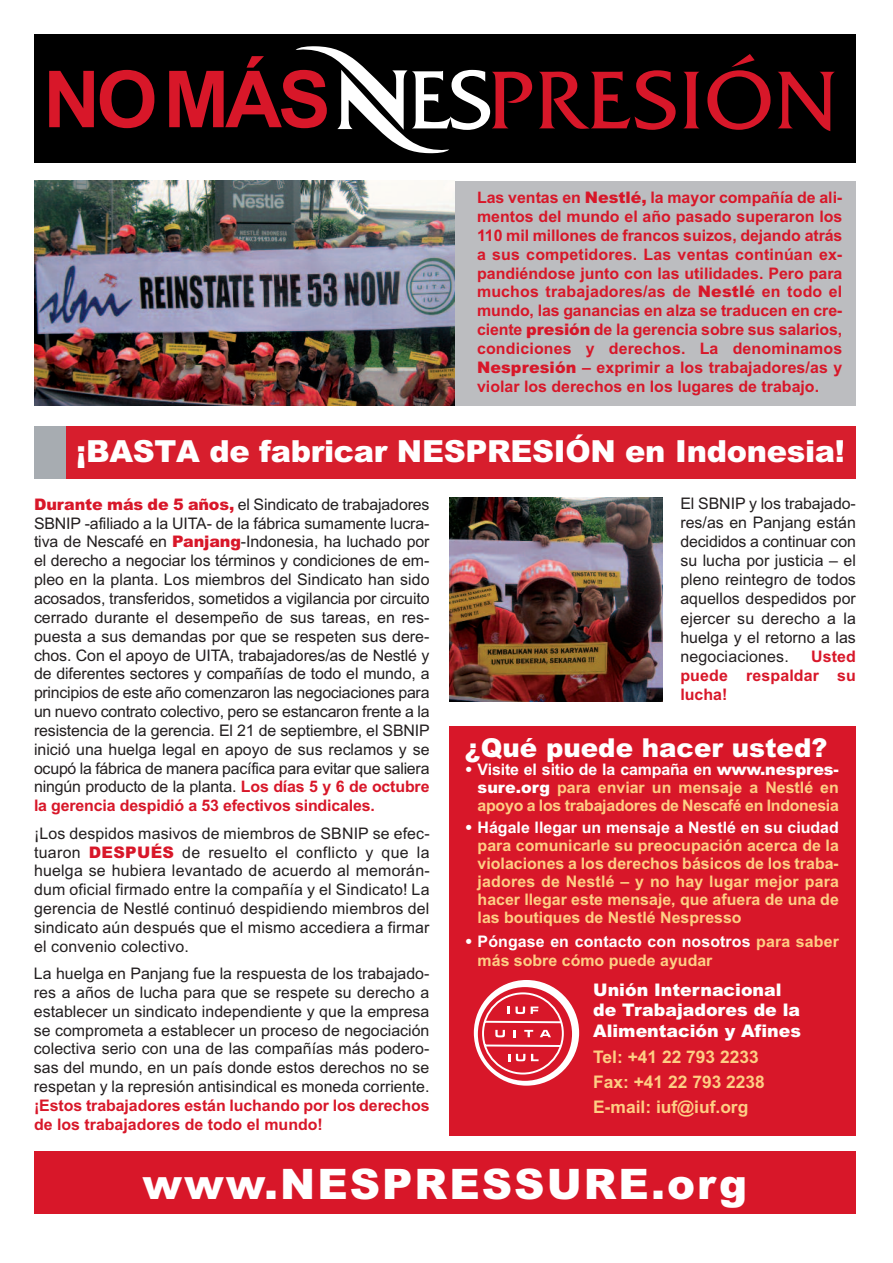
<style>
.page{position:relative;width:893px;height:1263px;background:#fff}
.page>*{position:absolute;margin:0;border:0;box-sizing:border-box;transform-origin:0 0}
.t1{font:85.65px "Friz Quadrata ITCT";color:#fff}
.t2{font:900 42px "Arial";letter-spacing:.05em;color:#fff}
.t3{font:900 30.45px "Arial";letter-spacing:-.01em;color:#fff}
.t4{font:900 26.1px "Arial";color:#fff}
.t5{font:900 17.4px/20.9px "Arial";color:#fff}
.t6{font:700 17.4px/25.2px "Arial";color:#fece84}
.t7{font:15.9px/18.9px "Arial";color:#231f20;text-align:justify}
.t8{font:700 15.9px/18.9px "Arial";color:#d81729;text-align:justify}
.t9{font:700 15.9px/18px "Arial";color:#fece84;text-align:justify}
.s1{font-weight:900}
.s2{font-weight:900;color:#d81729}
.s3{font-weight:700;color:#d81729}
.s4{font-weight:900;color:#fff}
.s5{color:#fff}
</style>
<div class="page">
<div style="left:75px;top:181px;width:781px;height:224px;background:#bcbdc0"></div>
<div style="left:34px;top:34px;width:822px;height:129px;background:#000"></div>
<svg style="left:49px;top:71px;width:45px;height:56px"></svg>
<svg style="left:100px;top:70px;width:54px;height:58px"></svg>
<svg style="left:169px;top:46px;width:280px;height:108px"></svg>
<svg style="left:492px;top:72px;width:40px;height:56px"></svg>
<svg style="left:539px;top:70px;width:137px;height:60px"></svg>
<svg style="left:684px;top:72px;width:15px;height:56px"></svg>
<svg style="left:707px;top:54px;width:63px;height:76px"></svg>
<svg style="left:778px;top:72px;width:57px;height:59px"></svg>
<img style="left:34px;top:181px;width:420px;height:224px">
<div style="left:449px;top:726px;width:407px;height:409px;background:#d81729"></div>
<div style="left:34px;top:426px;width:62px;height:52px;background:#a7acb1"></div>
<div style="left:67px;top:426px;width:789px;height:52px;background:#d71e2d"></div>
<div style="left:34px;top:1151px;width:822px;height:62px;background:#d81729"></div>
<svg style="left:474px;top:980px;width:105px;height:106px"></svg>
<img style="left:449px;top:497px;width:214px;height:205px">
<h1 class="t1" style="left:408px;top:50px;width:87px">ES</h1>
<p class="t8" style="left:477px;top:188px;width:367px">Las ventas en <span class="s1">Nestlé,</span> la mayor compañía de ali&shy;mentos del mundo el año pasado superaron los 110 mil millones de francos suizos, dejando atrás a sus competidores. Las ventas continúan ex&shy;pandiéndose junto con las utilidades. Pero para muchos trabajadores/as de <span class="s1">Nestlé</span> en todo el mundo, las ganancias en alza se traducen en cre&shy;ciente <span class="s1">presión</span> de la gerencia sobre sus salarios, condiciones y derechos. La denominamos <span class="s1">Nespresión</span> – exprimir a los trabajadores/as y violar los derechos en los lugares de trabajo.</p>
<h3 class="t3" style="left:76px;top:428px;width:770px">¡BASTA de fabricar NESPRESIÓN en Indonesia!</h3>
<p class="t7" style="left:34px;top:495px;width:397px"><span class="s2">Durante más de 5 años,</span> el Sindicato de trabajadores SBNIP -afiliado a la UITA- de la fábrica sumamente lucra&shy;tiva de Nescafé en <span class="s2">Panjang</span>-Indonesia, ha luchado por el derecho a negociar los términos y condiciones de em&shy;pleo en la planta. Los miembros del Sindicato han sido acosados, transferidos, sometidos a vigilancia por circuito cerrado durante el desempeño de sus tareas, en res&shy;puesta a sus demandas por que se respeten sus dere&shy;chos. Con el apoyo de UITA, trabajadores/as de Nestlé y de diferentes sectores y compañías de todo el mundo, a principios de este año comenzaron las negociaciones para un nuevo contrato colectivo, pero se estancaron frente a la resistencia de la gerencia. El 21 de septiembre, el SBNIP inició una huelga legal en apoyo de sus reclamos y se ocupó la fábrica de manera pacífica para evitar que saliera ningún producto de la planta. <span class="s3">Los días 5 y 6 de octubre la gerencia despidió a 53 efectivos sindicales.</span></p>
<p class="t7" style="left:34px;top:824px;width:397px">¡Los despidos masivos de miembros de SBNIP se efec&shy;tuaron <span class="s2">DESPUÉS</span> de resuelto el conflicto y que la huelga se hubiera levantado de acuerdo al memorán&shy;dum oficial firmado entre la compañía y el Sindicato! La gerencia de Nestlé continuó despidiendo miembros del sindicato aún después que el mismo accediera a firmar el convenio colectivo.</p>
<p class="t7" style="left:34px;top:964px;width:397px">La huelga en Panjang fue la respuesta de los trabajado&shy;res a años de lucha para que se respete su derecho a establecer un sindicato independiente y que la empresa se comprometa a establecer un proceso de negociación colectiva serio con una de las compañías más podero&shy;sas del mundo, en un país donde estos derechos no se respetan y la represión antisindical es moneda corriente.</p>
<p class="t8" style="left:34px;top:1096px;width:397px">¡Estos trabajadores están luchando por los derechos de los trabajadores de todo el mundo!</p>
<p class="t7" style="left:680px;top:494px;width:177px">El SBNIP y los trabajado&shy;res/as en Panjang están decididos a continuar con su lucha por justicia – el pleno reintegro de todos aquellos despedidos por ejercer su derecho a la huelga y el retorno a las negociaciones.</p>
<p class="t8" style="left:680px;top:647px;width:177px;text-indent:131px">Usted puede respaldar su lucha!</p>
<h3 class="t4" style="left:465px;top:732px;width:364px">¿Qué puede hacer usted?</h3>
<p class="t9" style="left:478px;top:760px;width:363px;text-indent:-13px"><span class="s4">•</span> <span class="s5">Visite el sitio de la campaña en</span> <span class="s4">www.nespres&shy;sure.org</span> para enviar un mensaje a Nestlé en apoyo a los trabajadores de Nescafé en Indonesia</p>
<p class="t9" style="left:478px;top:818px;width:363px;text-indent:-13px"><span class="s4">•</span> <span class="s5">Hágale llegar un mensaje a Nestlé en su ciudad </span>para comunicarle su preocupación acerca de la violaciones a los derechos básicos de los traba&shy;jadores de Nestlé – y no hay lugar mejor para hacer llegar este mensaje, que afuera de una de las boutiques de Nestlé Nespresso</p>
<p class="t9" style="left:478px;top:931px;width:363px;line-height:19.5px;text-indent:-13px"><span class="s4">•</span> <span class="s5">Póngase en contacto con nosotros</span> para saber más sobre cómo puede ayudar</p>
<p class="t5" style="left:593px;top:979px;width:209px">Unión Internacional de Trabajadores de la<br>Alimentación y Afines</p>
<p class="t6" style="left:593px;top:1044px;width:173px">Tel: +41 22 793 2233<br>Fax: +41 22 793 2238<br>E-mail: iuf@iuf.org</p>
<h2 class="t2" style="left:142px;top:1153px;width:606px">www.NESPRESSURE.org</h2>
</div>
